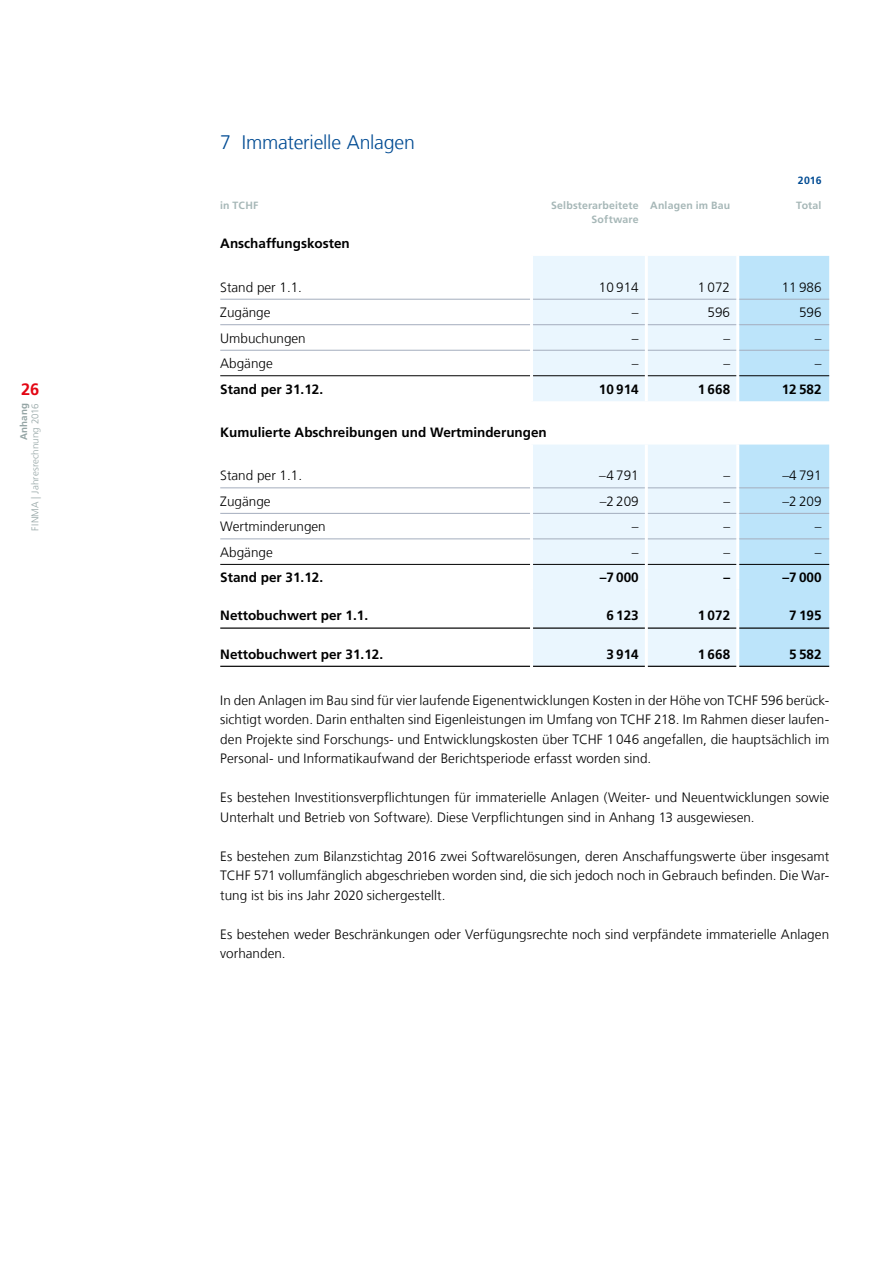
<style>
.page{position:relative;width:893px;height:1263px;background:#fff}
.page>*{position:absolute;margin:0;border:0;box-sizing:border-box;transform-origin:0 0}
.t1{font:300 19.5px "Frutiger LT Com";letter-spacing:-.01em;color:#004b93}
.t2{font:700 16.5px "Frutiger LT Com";color:#e30613}
.t3{font:300 13.5px/19.5px "Frutiger LT Com";color:#000;text-align:justify}
.t4{font:700 13.5px "Frutiger LT Com";color:#000}
.t5{font:700 10.5px/13.5px "Frutiger LT Com";letter-spacing:.015em;color:#a6b7b7;text-align:right}
.t6{font:700 10.5px "Frutiger LT Com";color:#004b93}
.t7{font:300 9.75px "Frutiger LT Com";letter-spacing:.01em;color:#95a5a5}
.t8{font:700 9.75px "Frutiger LT Com";letter-spacing:.02em;color:#95a5a5}
</style>
<div class="page">
<svg style="left:533px;top:256px;width:203px;height:410px;background:#ebf6fd"></svg>
<svg style="left:739px;top:256px;width:90px;height:410px;background:#c4e6f9"></svg>
<hr style="left:645px;top:256px;width:3px;height:43px;background:#fff">
<hr style="left:645px;top:299px;width:3px;height:26px;background:#fff">
<hr style="left:645px;top:325px;width:3px;height:25px;background:#fff">
<hr style="left:645px;top:350px;width:3px;height:26px;background:#fff">
<hr style="left:645px;top:376px;width:3px;height:25px;background:#fff">
<hr style="left:645px;top:445px;width:3px;height:43px;background:#fff">
<hr style="left:645px;top:488px;width:3px;height:25px;background:#fff">
<hr style="left:645px;top:513px;width:3px;height:26px;background:#fff">
<hr style="left:645px;top:539px;width:3px;height:25px;background:#fff">
<hr style="left:645px;top:564px;width:3px;height:26px;background:#fff">
<hr style="left:645px;top:590px;width:3px;height:38px;background:#fff">
<hr style="left:645px;top:628px;width:3px;height:39px;background:#fff">
<hr style="left:220px;top:299px;width:310px;height:1px;background:#a4adbd">
<hr style="left:533px;top:299px;width:112px;height:1px;background:#a4adbd">
<hr style="left:648px;top:299px;width:88px;height:1px;background:#a4adbd">
<hr style="left:739px;top:299px;width:90px;height:1px;background:#a4adbd">
<hr style="left:220px;top:324px;width:310px;height:1px;background:#a4adbd">
<hr style="left:533px;top:324px;width:112px;height:1px;background:#a4adbd">
<hr style="left:648px;top:324px;width:88px;height:1px;background:#a4adbd">
<hr style="left:739px;top:324px;width:90px;height:1px;background:#a4adbd">
<hr style="left:220px;top:350px;width:310px;height:1px;background:#a4adbd">
<hr style="left:533px;top:350px;width:112px;height:1px;background:#a4adbd">
<hr style="left:648px;top:350px;width:88px;height:1px;background:#a4adbd">
<hr style="left:739px;top:350px;width:90px;height:1px;background:#a4adbd">
<hr style="left:220px;top:487px;width:310px;height:1px;background:#a4adbd">
<hr style="left:533px;top:487px;width:112px;height:1px;background:#a4adbd">
<hr style="left:648px;top:487px;width:88px;height:1px;background:#a4adbd">
<hr style="left:739px;top:487px;width:90px;height:1px;background:#a4adbd">
<hr style="left:220px;top:513px;width:310px;height:1px;background:#a4adbd">
<hr style="left:533px;top:513px;width:112px;height:1px;background:#a4adbd">
<hr style="left:648px;top:513px;width:88px;height:1px;background:#a4adbd">
<hr style="left:739px;top:513px;width:90px;height:1px;background:#a4adbd">
<hr style="left:220px;top:539px;width:310px;height:1px;background:#a4adbd">
<hr style="left:533px;top:539px;width:112px;height:1px;background:#a4adbd">
<hr style="left:648px;top:539px;width:88px;height:1px;background:#a4adbd">
<hr style="left:739px;top:539px;width:90px;height:1px;background:#a4adbd">
<hr style="left:220px;top:375px;width:310px;height:1px;background:#000">
<hr style="left:533px;top:375px;width:112px;height:1px;background:#000">
<hr style="left:648px;top:375px;width:88px;height:1px;background:#000">
<hr style="left:739px;top:375px;width:90px;height:1px;background:#000">
<hr style="left:220px;top:564px;width:310px;height:1px;background:#000">
<hr style="left:533px;top:564px;width:112px;height:1px;background:#000">
<hr style="left:648px;top:564px;width:88px;height:1px;background:#000">
<hr style="left:739px;top:564px;width:90px;height:1px;background:#000">
<hr style="left:220px;top:627px;width:310px;height:2px;background:#000">
<hr style="left:533px;top:627px;width:112px;height:2px;background:#000">
<hr style="left:648px;top:627px;width:88px;height:2px;background:#000">
<hr style="left:739px;top:627px;width:90px;height:2px;background:#000">
<hr style="left:220px;top:666px;width:310px;height:1px;background:#000">
<hr style="left:533px;top:666px;width:112px;height:1px;background:#000">
<hr style="left:648px;top:666px;width:88px;height:1px;background:#000">
<hr style="left:739px;top:666px;width:90px;height:1px;background:#000">
<p class="t2" style="left:21px;top:380px;width:20px">26</p>
<p class="t8" style="left:18px;top:440px;width:39px;rotate:-90deg">Anhang</p>
<p class="t7" style="left:29px;top:530px;width:129px;rotate:-90deg">FINMA | Jahresrechnung 2016</p>
<h1 class="t1" style="left:220px;top:131px;width:196px">7 Immaterielle Anlagen</h1>
<p class="t6" style="left:798px;top:174px;width:25px">2016</p>
<p class="t5" style="left:220px;top:199px;width:40px">in TCHF</p>
<p class="t5" style="left:551px;top:199px;width:89px">Selbsterarbeitete<br>Software</p>
<p class="t5" style="left:650px;top:199px;width:81px">Anlagen im Bau</p>
<p class="t5" style="left:796px;top:199px;width:27px">Total</p>
<p class="t4" style="left:220px;top:236px;width:131px">Anschaffungskosten</p>
<p class="t3" style="left:220px;top:277px;width:83px">Stand per 1.1.</p>
<p class="t3" style="left:599px;top:277px;width:41px">10 914</p>
<p class="t3" style="left:698px;top:277px;width:34px">1 072</p>
<p class="t3" style="left:782px;top:277px;width:41px">11 986</p>
<p class="t3" style="left:220px;top:303px;width:52px">Zugänge</p>
<p class="t3" style="left:632px;top:303px;width:8px">–</p>
<p class="t3" style="left:708px;top:303px;width:24px">596</p>
<p class="t3" style="left:799px;top:303px;width:24px">596</p>
<p class="t3" style="left:220px;top:328px;width:87px">Umbuchungen</p>
<p class="t3" style="left:632px;top:328px;width:8px">–</p>
<p class="t3" style="left:723px;top:328px;width:8px">–</p>
<p class="t3" style="left:815px;top:328px;width:8px">–</p>
<p class="t3" style="left:220px;top:354px;width:54px">Abgänge</p>
<p class="t3" style="left:632px;top:354px;width:8px">–</p>
<p class="t3" style="left:723px;top:354px;width:8px">–</p>
<p class="t3" style="left:815px;top:354px;width:8px">–</p>
<p class="t4" style="left:220px;top:381px;width:104px">Stand per 31.12.</p>
<p class="t4" style="left:599px;top:381px;width:41px">10 914</p>
<p class="t4" style="left:698px;top:381px;width:34px">1 668</p>
<p class="t4" style="left:782px;top:381px;width:41px">12 582</p>
<p class="t4" style="left:220px;top:424px;width:328px">Kumulierte Abschreibungen und Wertminderungen</p>
<p class="t3" style="left:220px;top:466px;width:83px">Stand per 1.1.</p>
<p class="t3" style="left:599px;top:466px;width:41px">–4 791</p>
<p class="t3" style="left:723px;top:466px;width:8px">–</p>
<p class="t3" style="left:782px;top:466px;width:41px">–4 791</p>
<p class="t3" style="left:220px;top:491px;width:52px">Zugänge</p>
<p class="t3" style="left:600px;top:491px;width:41px">–2 209</p>
<p class="t3" style="left:723px;top:491px;width:8px">–</p>
<p class="t3" style="left:782px;top:491px;width:41px">–2 209</p>
<p class="t3" style="left:220px;top:517px;width:107px">Wertminderungen</p>
<p class="t3" style="left:632px;top:517px;width:8px">–</p>
<p class="t3" style="left:723px;top:517px;width:8px">–</p>
<p class="t3" style="left:815px;top:517px;width:8px">–</p>
<p class="t3" style="left:220px;top:542px;width:54px">Abgänge</p>
<p class="t3" style="left:632px;top:542px;width:8px">–</p>
<p class="t3" style="left:723px;top:542px;width:8px">–</p>
<p class="t3" style="left:815px;top:542px;width:8px">–</p>
<p class="t4" style="left:220px;top:570px;width:104px">Stand per 31.12.</p>
<p class="t4" style="left:600px;top:570px;width:41px">–7 000</p>
<p class="t4" style="left:723px;top:570px;width:8px">–</p>
<p class="t4" style="left:782px;top:570px;width:41px">–7 000</p>
<p class="t4" style="left:220px;top:608px;width:149px">Nettobuchwert per 1.1.</p>
<p class="t4" style="left:606px;top:608px;width:34px">6 123</p>
<p class="t4" style="left:698px;top:608px;width:34px">1 072</p>
<p class="t4" style="left:789px;top:608px;width:34px">7 195</p>
<p class="t4" style="left:220px;top:646px;width:164px">Nettobuchwert per 31.12.</p>
<p class="t4" style="left:606px;top:646px;width:34px">3 914</p>
<p class="t4" style="left:698px;top:646px;width:34px">1 668</p>
<p class="t4" style="left:789px;top:646px;width:34px">5 582</p>
<p class="t3" style="left:220px;top:690px;width:610px">In den Anlagen im Bau sind für vier laufende Eigenentwicklungen Kosten in der Höhe von TCHF 596 berück&shy;sichtigt worden. Darin enthalten sind Eigenleistungen im Umfang von TCHF 218. Im Rahmen dieser laufen&shy;den Projekte sind Forschungs- und Entwicklungskosten über TCHF 1046 angefallen, die hauptsächlich im Personal- und Informatikaufwand der Berichtsperiode erfasst worden sind.</p>
<p class="t3" style="left:220px;top:788px;width:610px">Es bestehen Investitionsverpflichtungen für immaterielle Anlagen (Weiter- und Neuentwicklungen sowie<br>Unterhalt und Betrieb von Software). Diese Verpflichtungen sind in Anhang 13 ausgewiesen.</p>
<p class="t3" style="left:220px;top:846px;width:610px">Es bestehen zum Bilanzstichtag 2016 zwei Softwarelösungen, deren Anschaffungswerte über insgesamt TCHF 571 vollumfänglich abgeschrieben worden sind, die sich jedoch noch in Gebrauch befinden. Die War&shy;tung ist bis ins Jahr 2020 sichergestellt.</p>
<p class="t3" style="left:220px;top:924px;width:610px">Es bestehen weder Beschränkungen oder Verfügungsrechte noch sind verpfändete immaterielle Anlagen vorhanden.</p>
</div>
